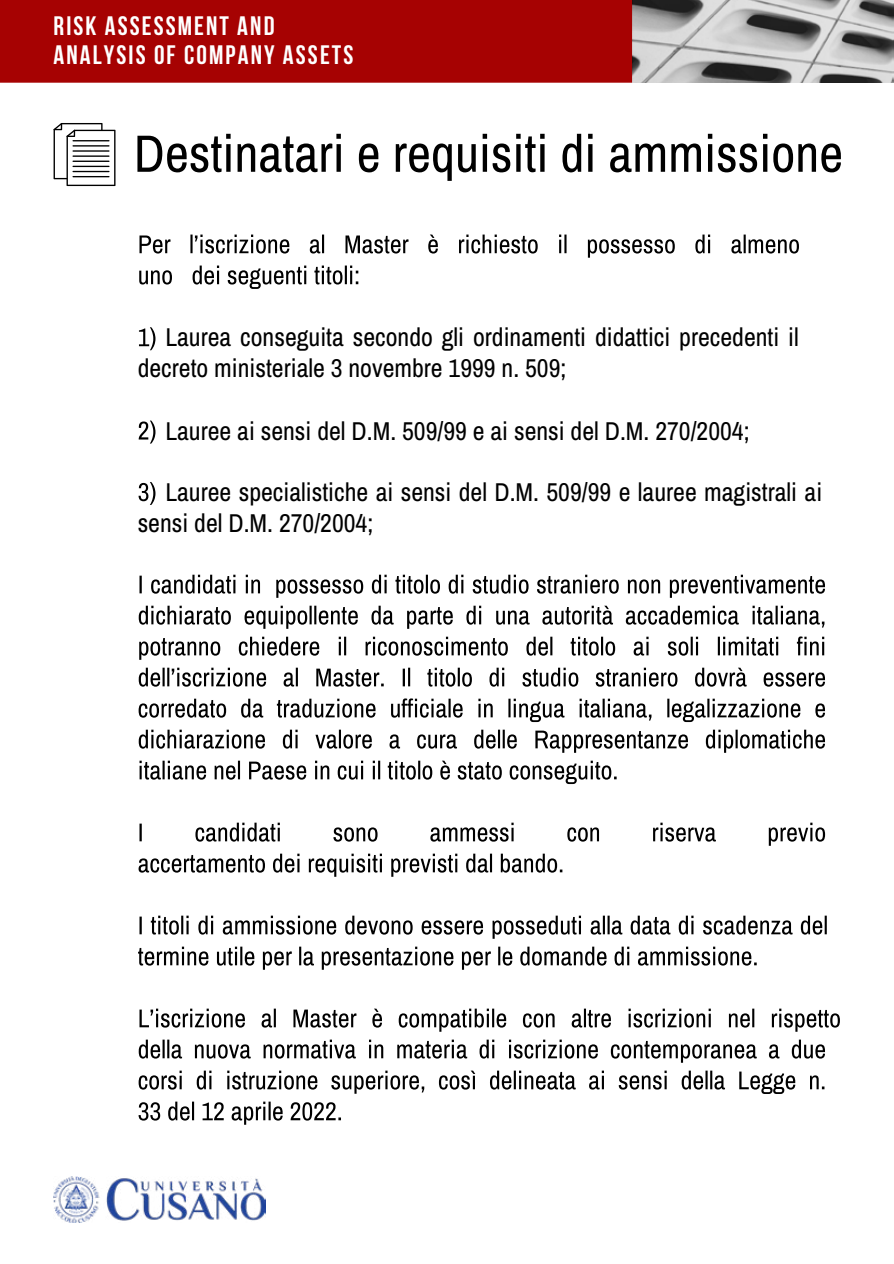
<style>
.page{position:relative;width:894px;height:1264px;background:#fff}
.page>*{position:absolute;margin:0;border:0;box-sizing:border-box;transform-origin:0 0}
.t1{font:52.5px "Archivo Narrow";color:#000}
.t2{font:700 26.55px/28.2px "Bebas Neue";letter-spacing:.08em;color:#fff}
.t3{font:25.8px/31px "Archivo Narrow";color:#000}
</style>
<div class="page">
<svg style="left:139px;top:234px;width:659px;height:24px"></svg>
<svg style="left:139px;top:265px;width:219px;height:24px"></svg>
<svg style="left:139px;top:327px;width:16px;height:23px"></svg>
<svg style="left:139px;top:420px;width:16px;height:23px"></svg>
<svg style="left:138px;top:482px;width:17px;height:23px"></svg>
<img style="left:632px;top:0;width:261px;height:82px">
<svg style="left:139px;top:574px;width:685px;height:24px"></svg>
<svg style="left:139px;top:605px;width:685px;height:24px"></svg>
<svg style="left:139px;top:636px;width:685px;height:24px"></svg>
<svg style="left:139px;top:667px;width:685px;height:19px"></svg>
<svg style="left:139px;top:698px;width:685px;height:24px"></svg>
<svg style="left:139px;top:729px;width:685px;height:23px"></svg>
<svg style="left:139px;top:760px;width:477px;height:24px"></svg>
<svg style="left:139px;top:822px;width:685px;height:23px"></svg>
<svg style="left:138px;top:853px;width:424px;height:23px"></svg>
<svg style="left:139px;top:915px;width:687px;height:23px"></svg>
<svg style="left:138px;top:946px;width:618px;height:23px"></svg>
<svg style="left:139px;top:1008px;width:700px;height:23px"></svg>
<svg style="left:139px;top:1039px;width:685px;height:23px"></svg>
<svg style="left:139px;top:1070px;width:685px;height:23px"></svg>
<svg style="left:138px;top:1101px;width:203px;height:23px"></svg>
<svg style="left:54px;top:123px;width:61px;height:63px"></svg>
<div style="left:0;top:0;width:632px;height:82px;background:#a60202"></div>
<img style="left:53px;top:1176px;width:212px;height:46px">
<p class="t2" style="left:54px;top:12px;width:301px">RISK ASSESSMENT AND<br>ANALYSIS OF COMPANY ASSETS</p>
<h1 class="t1" style="left:134px;top:117px;width:710px">Destinatari e requisiti di ammissione</h1>
<p class="t3" style="left:138px;top:321px;width:662px;text-indent:28px">Laurea conseguita secondo gli ordinamenti didattici precedenti il decreto ministeriale 3 novembre 1999 n. 509;</p>
<p class="t3" style="left:165px;top:414px;width:585px">Lauree ai sensi del D.M. 509/99 e ai sensi del D.M. 270/2004;</p>
<p class="t3" style="left:138px;top:476px;width:686px;text-indent:28px">Lauree specialistiche ai sensi del D.M. 509/99 e lauree magistrali ai sensi del D.M. 270/2004;</p>
</div>
